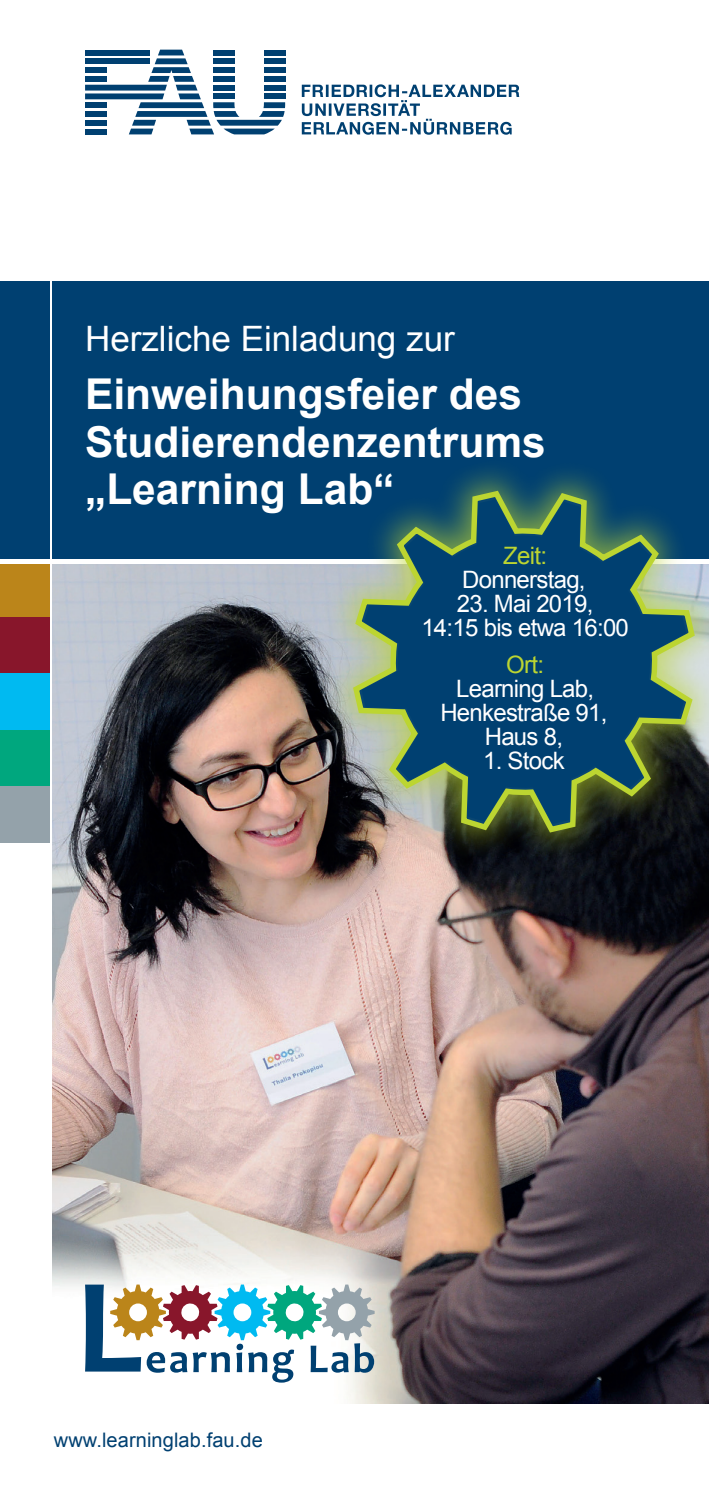
<style>
.page{position:relative;width:709px;height:1489px;background:#fff}
.page>*{position:absolute;margin:0;border:0;box-sizing:border-box;transform-origin:0 0}
.t1{font:700 136.75px "Candara";color:#004071}
.t2{font:700 42.5px/47.5px "Arial";color:#fff}
.t3{font:35px "Arial";color:#fff}
.t4{font:24px/24px "Arial";letter-spacing:-.03em;color:#fff;text-align:center}
.t5{font:24px "Arial";letter-spacing:-.03em;color:#bcd531}
.t6{font:20px "Arial";letter-spacing:.005em;color:#004071}
</style>
<div class="page">
<img style="left:53px;top:564px;width:656px;height:839px">
<div style="left:53px;top:281px;width:656px;height:280px;background:#004071"></div>
<div style="left:0;top:281px;width:50px;height:280px;background:#004071"></div>
<div style="left:0;top:561px;width:50px;height:56px;background:#bb851a"></div>
<div style="left:0;top:617px;width:50px;height:57px;background:#88162b"></div>
<div style="left:0;top:674px;width:50px;height:56px;background:#00baf1"></div>
<div style="left:0;top:730px;width:50px;height:56px;background:#00a77e"></div>
<div style="left:0;top:786px;width:50px;height:56px;background:#94a2aa"></div>
<hr style="left:0;top:559px;width:709px;height:4px;background:#fff">
<svg style="left:85px;top:50px;width:200px;height:84px"></svg>
<div style="left:85px;top:50px;width:65px;height:5px;background:#004071"></div>
<div style="left:85px;top:67px;width:21px;height:6px;background:#004071"></div>
<svg style="left:302px;top:84px;width:217px;height:51px"></svg>
<img style="left:274px;top:564px;width:435px;height:347px">
<svg style="left:349px;top:470px;width:350px;height:366px"></svg>
<svg style="left:361px;top:499px;width:325px;height:325px;background:#2c5d6a"></svg>
<svg style="left:110px;top:1284px;width:264px;height:98px"></svg>
<h3 class="t3" style="left:85px;top:316px;width:371px">Herzliche Einladung zur</h3>
<h2 class="t2" style="left:85px;top:372px;width:462px">Einweihungsfeier des<br>Studierendenzentrums „Learning Lab“</h2>
<p class="t5" style="left:503px;top:539px;width:45px">Zeit:</p>
<p class="t4" style="left:462px;top:567px;width:125px">Donnerstag,</p>
<p class="t4" style="left:421px;top:591px;width:209px">23. Mai 2019,<br>14:15 bis etwa 16:00</p>
<p class="t5" style="left:506px;top:649px;width:39px">Ort:</p>
<p class="t4" style="left:440px;top:677px;width:169px">Learning Lab,<br>Henkestraße 91,<br>Haus 8,</p>
<p class="t4" style="left:483px;top:749px;width:83px">1. Stock</p>
<h1 class="t1" style="left:75px;top:1241px;width:68px">L</h1>
<p class="t6" style="left:54px;top:1426px;width:210px">www.learninglab.fau.de</p>
</div>
